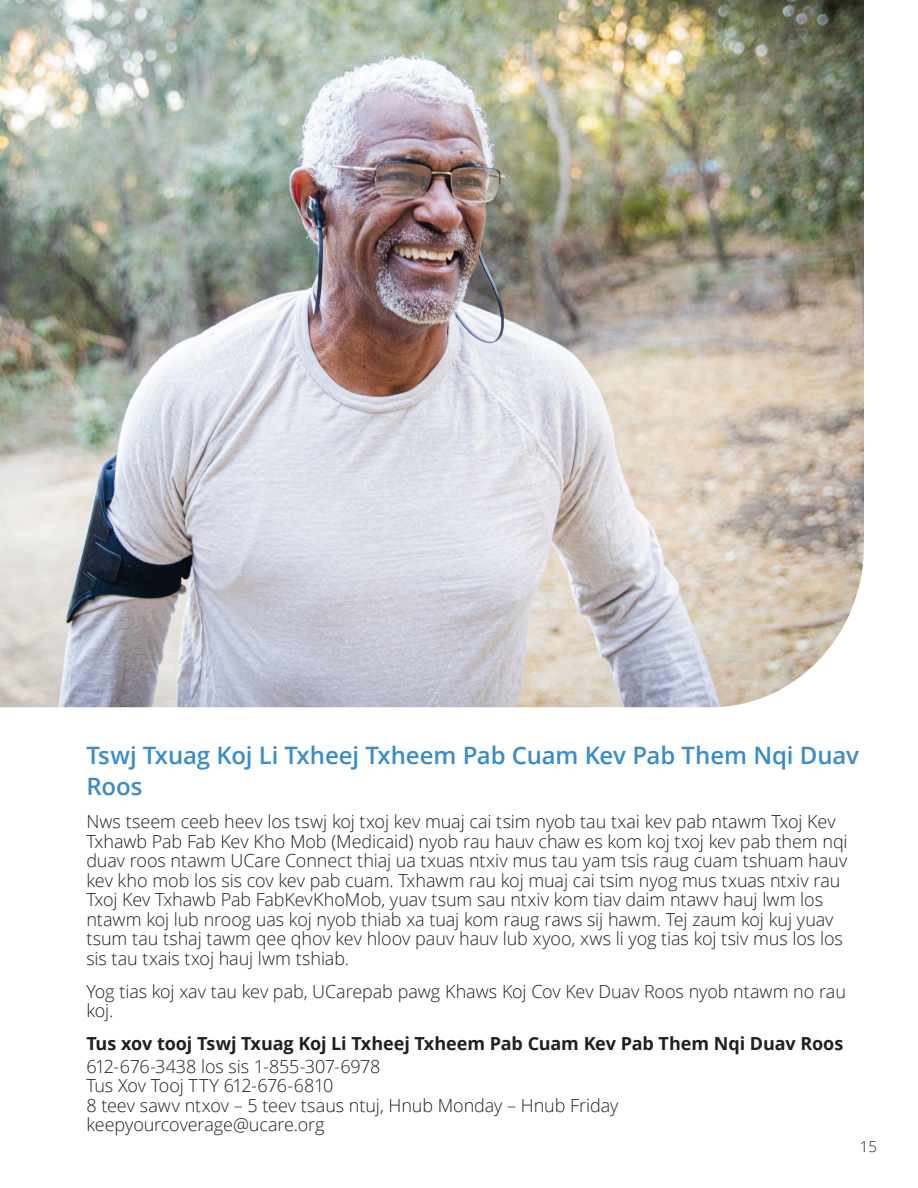
<style>
.page{position:relative;width:918px;height:1188px;background:#fff}
.page>*{position:absolute;margin:0;border:0;box-sizing:border-box;transform-origin:0 0}
.rule{font:600 24px/31.5px "Open Sans";letter-spacing:-.005em;color:#3b8ccb}
.body_12_16{font:300 18px/19.5px "Open Sans";letter-spacing:-.005em;color:#231f20}
.body-phone_lead-in{font:700 18px "Open Sans";letter-spacing:-.005em;color:#231f20}
.t1{font:300 15px "Open Sans";color:#231f20}
</style>
<div class="page">
<img style="left:0;top:0;width:864px;height:707px">
<p class="rule" style="left:86px;top:739px;width:774px">Tswj Txuag Koj Li Txheej Txheem Pab Cuam Kev Pab Them Nqi Duav<br>Roos</p>
<p class="body_12_16" style="left:86px;top:811px;width:763px">Nws tseem ceeb heev los tswj koj txoj kev muaj cai tsim nyob tau txai kev pab ntawm Txoj Kev Txhawb Pab Fab Kev Kho Mob (Medicaid) nyob rau hauv chaw es kom koj txoj kev pab them nqi duav roos ntawm UCare Connect thiaj ua txuas ntxiv mus tau yam tsis raug cuam tshuam hauv kev kho mob los sis cov kev pab cuam. Txhawm rau koj muaj cai tsim nyog mus txuas ntxiv rau Txoj Kev Txhawb Pab FabKevKhoMob, yuav tsum sau ntxiv kom tiav daim ntawv hauj lwm los ntawm koj lub nroog uas koj nyob thiab xa tuaj kom raug raws sij hawm. Tej zaum koj kuj yuav tsum tau tshaj tawm qee qhov kev hloov pauv hauv lub xyoo, xws li yog tias koj tsiv mus los los sis tau txais txoj hauj lwm tshiab.</p>
<p class="body_12_16" style="left:86px;top:981px;width:761px">Yog tias koj xav tau kev pab, UCarepab pawg Khaws Koj Cov Kev Duav Roos nyob ntawm no rau koj.</p>
<p class="body-phone_lead-in" style="left:86px;top:1031px;width:758px">Tus xov tooj Tswj Txuag Koj Li Txheej Txheem Pab Cuam Kev Pab Them Nqi Duav Roos</p>
<p class="body_12_16" style="left:86px;top:1056px;width:296px">612-676-3438 los sis 1-855-307-6978</p>
<p class="body_12_16" style="left:86px;top:1076px;width:249px">Tus Xov Tooj TTY 612-676-6810</p>
<p class="body_12_16" style="left:86px;top:1095px;width:534px">8 teev sawv ntxov – 5 teev tsaus ntuj, Hnub Monday – Hnub Friday</p>
<p class="body_12_16" style="left:86px;top:1115px;width:240px">keepyourcoverage@ucare.org</p>
<p class="t1" style="left:860px;top:1136px;width:19px">15</p>
</div>
